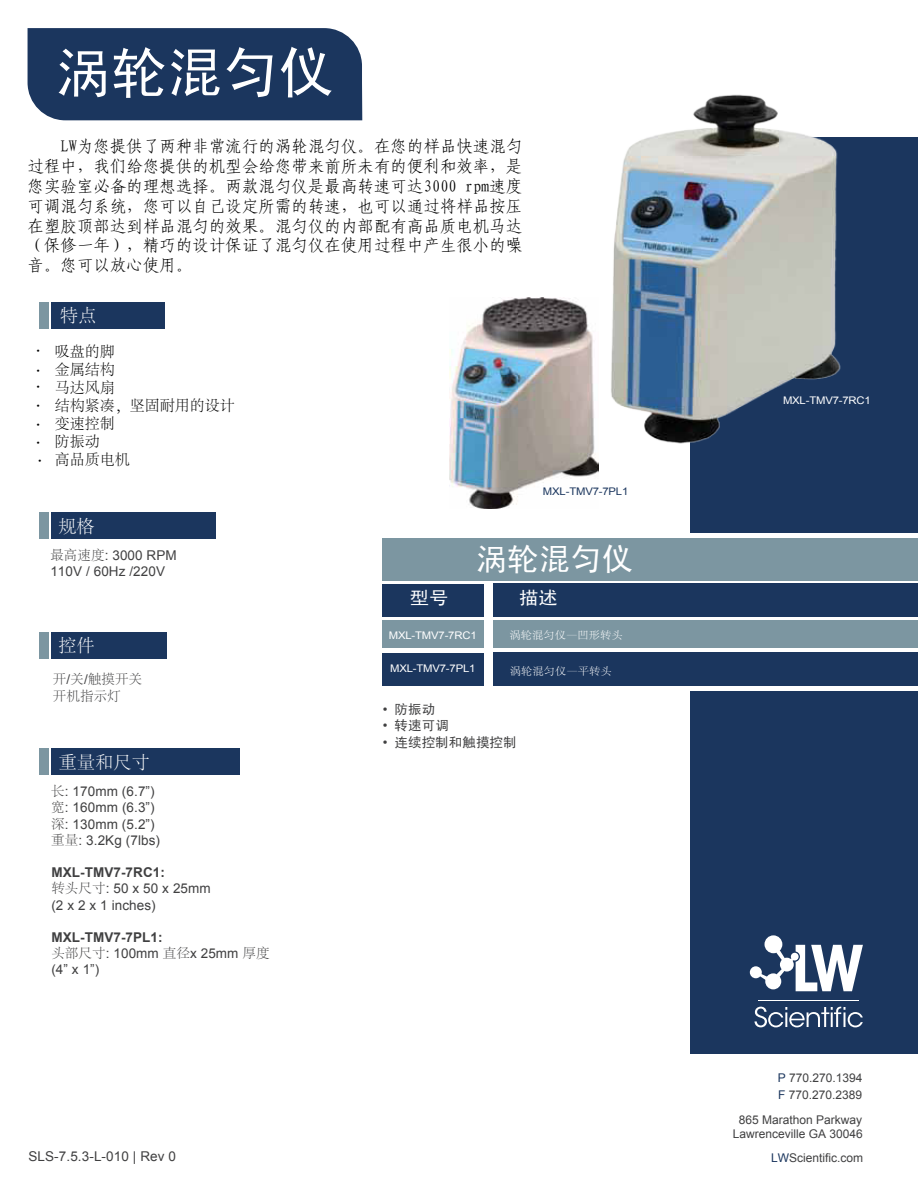
<style>
.page{position:relative;width:918px;height:1188px;background:#fff}
.page>*{position:absolute;margin:0;border:0;box-sizing:border-box;transform-origin:0 0}
.t1{font:55.8px "Sim Hei";color:#fff}
.t2{font:31.5px "Sim Hei";color:#fff}
.t3{font:300 19.5px/18.5px "Adobe Song Std";color:#000}
.t4{font:300 18px "Adobe Song Std";letter-spacing:.015em;color:#fff}
.t5{font:18px "Sim Hei";color:#fff;scale:1.08 1}
.t6{font:16.5px/19.8px "Fang Song GB2312";color:#000;text-align:justify}
.t7{font:300 15px/18px "Adobe Song Std";color:#000}
.t8{font:13.5px/16.2px "Arial";letter-spacing:.005em;color:#404041}
.t9{font:13.5px "Sim Hei";letter-spacing:.005em;color:#404041}
.t10{font:300 13.5px/16.2px "Adobe Song Std";letter-spacing:.01em;color:#404041}
.t11{font:12px/16.5px "Arial";color:#404041}
.t12{font:10.5px "Arial";letter-spacing:-.015em;color:#fff;scale:1.08 1}
.t13{font:300 10.5px "Adobe Song Std";color:#fff;scale:1.08 1}
.t14{font:10.5px "Arial";letter-spacing:-.015em;color:#1b365e;scale:1.08 1}
.s1{font-family:"Adobe Song Std";font-weight:300}
.s2{font-family:"Arial";font-weight:400}
.s3{font-weight:700}
.s4{font-family:"Arial"}
.s5{color:#1b365e}
</style>
<div class="page">
<div style="left:51px;top:302px;width:114px;height:27px;background:#1b365e"></div>
<div style="left:51px;top:512px;width:165px;height:27px;background:#1b365e"></div>
<div style="left:51px;top:632px;width:116px;height:27px;background:#1b365e"></div>
<div style="left:690px;top:692px;width:228px;height:362px;background:#1b365e"></div>
<div style="left:690px;top:137px;width:228px;height:396px;background:#1b365e"></div>
<div style="left:493px;top:584px;width:425px;height:33px;background:#1b365e"></div>
<div style="left:493px;top:621px;width:425px;height:27px;background:#7c96a1"></div>
<div style="left:382px;top:621px;width:102px;height:27px;background:#7c96a1"></div>
<div style="left:382px;top:584px;width:102px;height:33px;background:#1b365e"></div>
<svg style="left:755px;top:1007px;width:108px;height:20px"></svg>
<hr style="left:759px;top:1000px;width:100px;height:1px;background:#fff">
<svg style="left:749px;top:935px;width:114px;height:56px"></svg>
<div style="left:51px;top:748px;width:189px;height:27px;background:#1b365e"></div>
<div style="left:39px;top:748px;width:9px;height:27px;background:#7c96a1"></div>
<div style="left:382px;top:538px;width:536px;height:42px;background:#7c96a1"></div>
<div style="left:39px;top:302px;width:9px;height:27px;background:#7c96a1"></div>
<div style="left:39px;top:512px;width:9px;height:27px;background:#7c96a1"></div>
<div style="left:39px;top:632px;width:9px;height:27px;background:#7c96a1"></div>
<div style="left:28px;top:28px;width:334px;height:92px;background:#1b365e"></div>
<div style="left:493px;top:653px;width:425px;height:33px;background:#1b365e"></div>
<div style="left:382px;top:653px;width:102px;height:33px;background:#1b365e"></div>
<img style="left:449px;top:297px;width:150px;height:211px">
<img style="left:590px;top:94px;width:251px;height:355px">
<h1 class="t1" style="left:55px;top:44px;width:280px">涡轮混匀仪</h1>
<p class="t6" style="left:28px;top:137px;width:496px;text-indent:33px">LW为您提供了两种非常流行的涡轮混匀仪。在您的样品快速混匀过程中，我们给您提供的机型会给您带来前所未有的便利和效率，是您实验室必备的理想选择。两款混匀仪是最高转速可达3000 rpm速度可调混匀系统，您可以自己设定所需的转速，也可以通过将样品按压在塑胶顶部达到样品混匀的效果。混匀仪的内部配有高品质电机马达（保修一年），精巧的设计保证了混匀仪在使用过程中产生很小的噪音。您可以放心使用。</p>
<p class="t3" style="left:28px;top:342px;width:21px;line-height:20px">· ·</p>
<p class="t3" style="left:28px;top:378px;width:23px;text-align:justify">· · · · ·</p>
<p class="t4" style="left:60px;top:306px;width:38px">特点</p>
<p class="t7" style="left:55px;top:343px;width:182px">吸盘的脚<br>金属结构<br>马达风扇<br>结构紧凑，坚固耐用的设计变速控制<br>防振动<br>高品质电机</p>
<p class="t4" style="left:59px;top:517px;width:38px">规格</p>
<p class="t8" style="left:50px;top:547px;width:128px"><span class="s1">最高速度</span>: 3000 RPM<br>110V / 60Hz /220V</p>
<p class="t4" style="left:59px;top:636px;width:38px">控件</p>
<p class="t10" style="left:53px;top:672px;width:91px">开<span class="s2">/</span>关<span class="s2">/</span>触摸开关开机指示灯</p>
<p class="t4" style="left:59px;top:753px;width:93px">重量和尺寸</p>
<p class="t8" style="left:51px;top:784px;width:110px"><span class="s1">长</span>: 170mm (6.7”)<span class="s1">宽</span>: 160mm (6.3”)<span class="s1">深</span>: 130mm (5.2”)<span class="s1">重量</span>: 3.2Kg (7lbs)</p>
<p class="t8" style="left:51px;top:865px;width:161px"><span class="s3">MXL-TMV7-7RC1:<br></span><span class="s1">转头尺寸</span>: 50 x 50 x 25mm (2 x 2 x 1 inches)</p>
<p class="t8" style="left:51px;top:929px;width:220px"><span class="s3">MXL-TMV7-7PL1:<br></span><span class="s1">头部尺寸</span>: 100mm <span class="s1">直径</span>x 25mm <span class="s1">厚度</span>(4” x 1”)</p>
<p class="t8" style="left:28px;top:1148px;width:149px">SLS-7.5.3-L-010 | Rev 0</p>
<p class="t14" style="left:543px;top:484px;width:81px">MXL-TMV7-7PL1</p>
<h2 class="t2" style="left:476px;top:543px;width:159px">涡轮混匀仪</h2>
<p class="t5" style="left:410px;top:589px;width:37px">型号</p>
<p class="t5" style="left:519px;top:589px;width:37px">描述</p>
<p class="t12" style="left:389px;top:628px;width:83px">MXL-TMV7-7RC1</p>
<p class="t13" style="left:510px;top:629px;width:106px">涡轮混匀仪—凹形转头</p>
<p class="t13" style="left:577px;top:665px;width:43px">凹形转头</p>
<p class="t12" style="left:390px;top:661px;width:81px">MXL-TMV7-7PL1</p>
<p class="t13" style="left:510px;top:665px;width:96px">涡轮混匀仪—平转头</p>
<p class="t9" style="left:383px;top:703px;width:54px"><span class="s4">•</span> 防振动</p>
<p class="t9" style="left:383px;top:719px;width:67px"><span class="s4">•</span> 转速可调</p>
<p class="t9" style="left:383px;top:735px;width:135px"><span class="s4">•</span> 连续控制和触摸控制</p>
<p class="t12" style="left:783px;top:393px;width:83px">MXL-TMV7-7RC1</p>
<p class="t11" style="left:778px;top:1070px;width:86px"><span class="s5">P</span> 770.270.1394<br><span class="s5">F</span> 770.270.2389</p>
<p class="t11" style="left:733px;top:1113px;width:132px;line-height:14.4px;text-align:center">865 Marathon Parkway<br>Lawrenceville GA 30046</p>
<p class="t11" style="left:771px;top:1150px;width:94px"><span class="s5">LW</span>Scientific.com</p>
</div>
